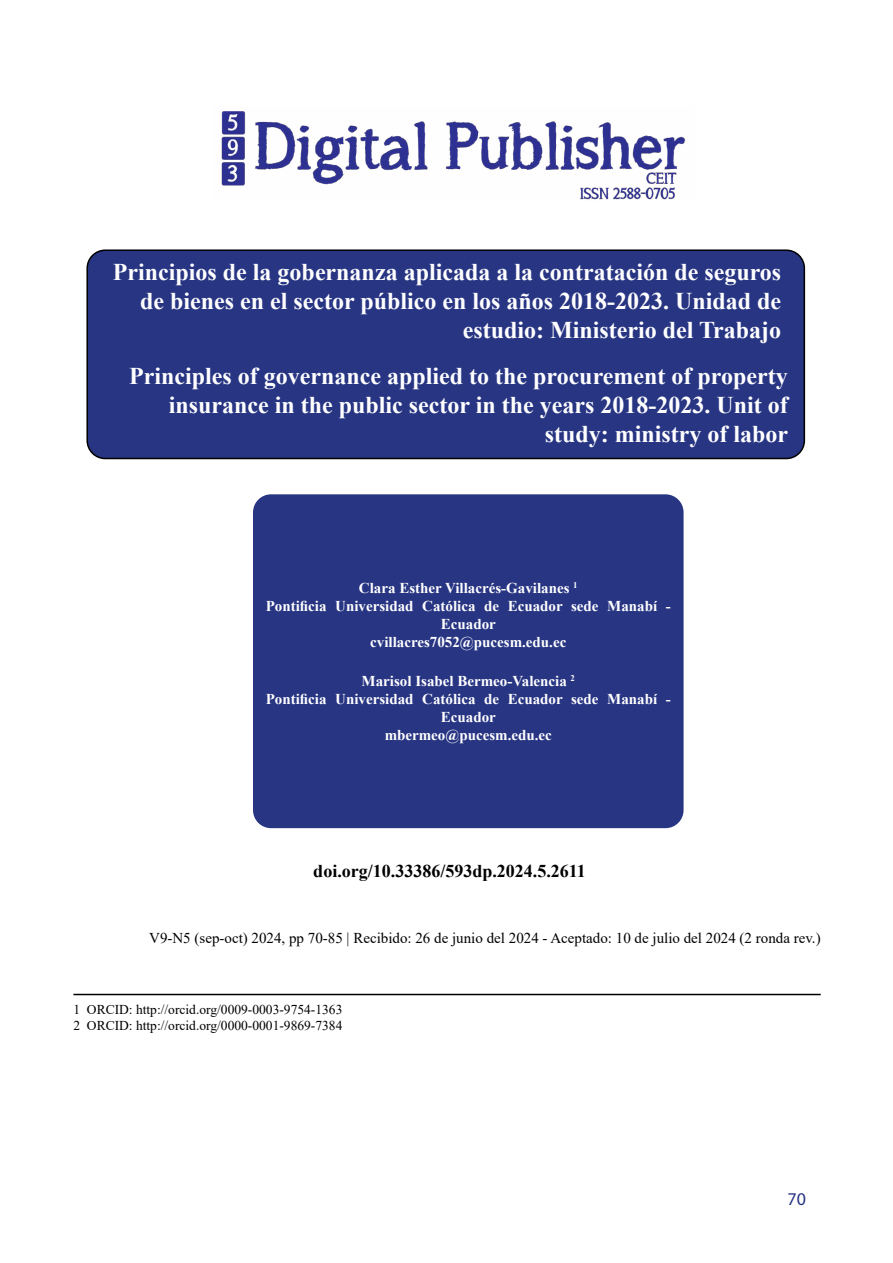
<style>
.page{position:relative;width:893px;height:1263px;background:#fff}
.page>*{position:absolute;margin:0;border:0;box-sizing:border-box;transform-origin:0 0}
.t1{font:700 24px/28.8px "Times New Roman";color:#fff;text-align:right}
.t2{font:700 18px "Times New Roman";color:#000}
.t3{font:18px "Myriad Pro";color:#283583}
.t4{font:700 15px/18px "Times New Roman";color:#fff;text-align:center}
.t5{font:15px "Times New Roman";color:#000}
.t6{font:13.5px/16.2px "Times New Roman";color:#000}
</style>
<div class="page">
<div style="left:87px;top:250px;width:717px;height:208px;background:#283583;border-radius:18px"></div>
<div style="left:86px;top:249px;width:719px;height:210px;border:2px solid #000;border-radius:18px"></div>
<img style="left:221px;top:111px;width:465px;height:89px">
<div style="left:253px;top:494px;width:431px;height:334px;background:#283583;border-radius:18px"></div>
<hr style="left:73px;top:994px;width:748px;height:1px;background:#000">
<p class="t1" style="left:113px;top:257px;width:670px">Principios de la gobernanza aplicada a la contratación de seguros de bienes en el sector público en los años 2018-2023. Unidad de estudio: Ministerio del Trabajo</p>
<p class="t1" style="left:129px;top:361px;width:661px">Principles of governance applied to the procurement of property insurance in the public sector in the years 2018-2023. Unit of study: ministry of labor</p>
<p class="t4" style="left:266px;top:578px;width:406px">Clara Esther Villacrés-Gavilanes <sup>1<br></sup>Pontificia Universidad Católica de Ecuador sede Manabí - Ecuador<br>cvillacres7052@pucesm.edu.ec</p>
<p class="t4" style="left:266px;top:671px;width:406px">Marisol Isabel Bermeo-Valencia <sup>2<br></sup>Pontificia Universidad Católica de Ecuador sede Manabí -<br>Ecuador<br>mbermeo@pucesm.edu.ec</p>
<p class="t2" style="left:313px;top:858px;width:274px">doi.org/10.33386/593dp.2024.5.2611</p>
<p class="t5" style="left:149px;top:928px;width:673px">V9-N5 (sep-oct) 2024, pp 70-85 | Recibido: 26 de junio del 2024 - Aceptado: 10 de julio del 2024 (2 ronda rev.)</p>
<p class="t6" style="left:73px;top:1000px;width:270px">1 ORCID: http://orcid.org/0009-0003-9754-1363<br>2 ORCID: http://orcid.org/0000-0001-9869-7384</p>
<p class="t3" style="left:787px;top:1188px;width:20px">70</p>
</div>
